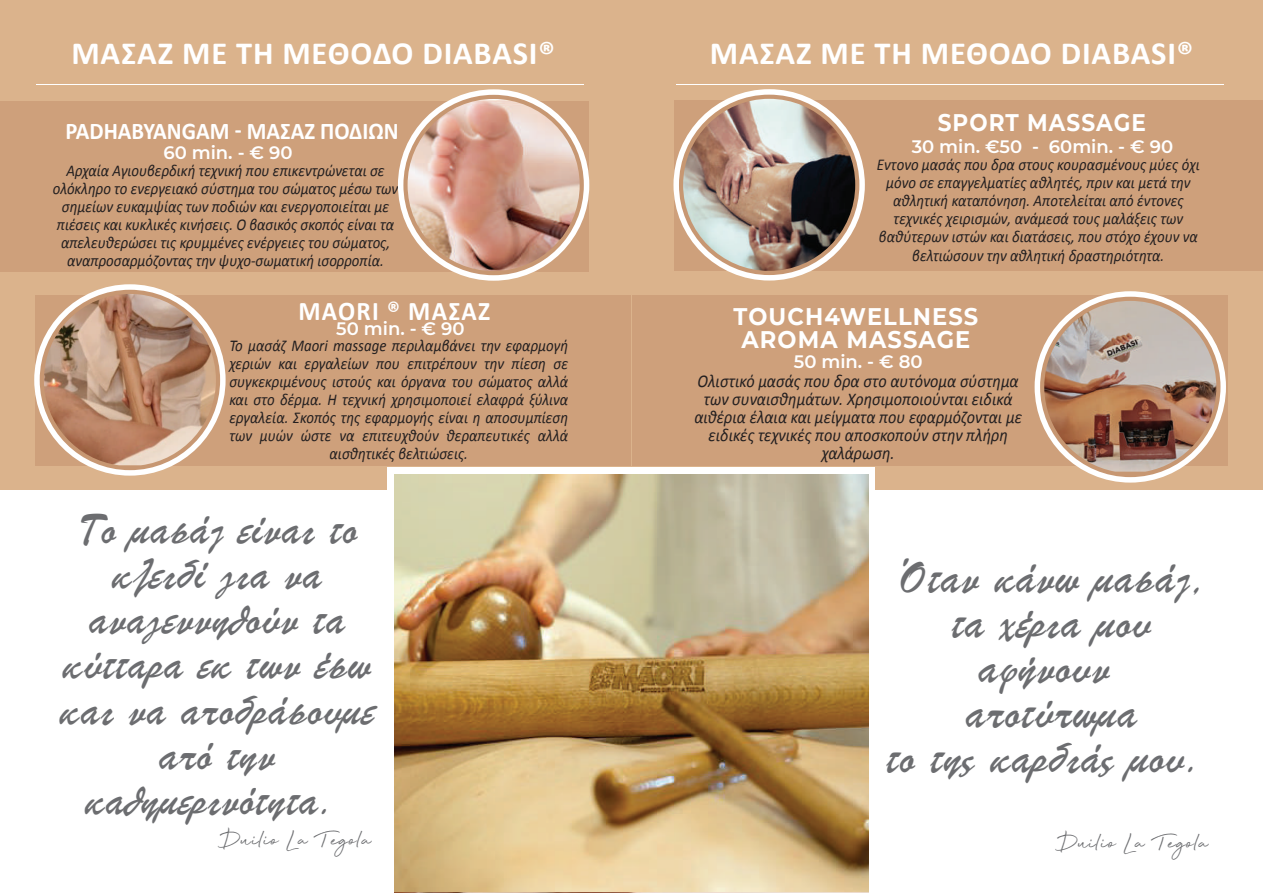
<style>
.page{position:relative;width:1263px;height:893px;background:#fff}
.page>*{position:absolute;margin:0;border:0;box-sizing:border-box;transform-origin:0 0}
.t1{font:48px/45px "Brush Script";letter-spacing:.025em;color:#6c6d70;text-align:center}
.t2{font:46.5px/45px "Brush Script";letter-spacing:.025em;color:#6c6d70;text-align:center}
.t3{font:700 32.4px "Calibri";letter-spacing:.025em;color:#fff}
.t4{font:27px "Beyond Infinity";letter-spacing:.025em;color:#6c6d70}
.t5{font:700 27px "Calibri";letter-spacing:.05em;color:#fff;scale:.94 1}
.t6{font:700 24px/22.5px "Montserrat";letter-spacing:.05em;color:#fff;text-align:center;scale:.94 1}
.t7{font:700 24px "Calibri";color:#fff;scale:.94 1}
.t8{font:700 24px "Montserrat";letter-spacing:.05em;color:#fff;scale:.9 1}
.t9{font:italic 18px/18px "Calibri";color:#231f20;text-align:center;scale:.9 1}
.t10{font:600 18px "Montserrat";color:#fff}
.t11{font:italic 16.5px/18px "Calibri";color:#231f20;text-align:center;scale:.9 1}
</style>
<div class="page">
<div style="left:0;top:0;width:1263px;height:489px;background:#dbb38c"></div>
<div style="left:632px;top:295px;width:596px;height:171px;background:#cea07b"></div>
<svg style="left:1034px;top:291px;width:192px;height:192px;fill:#fff"></svg>
<img style="left:1044px;top:301px;width:172px;height:171px">
<div style="left:674px;top:100px;width:589px;height:171px;background:#cea07b"></div>
<svg style="left:673px;top:89px;width:192px;height:192px;background:#f9f4f1"></svg>
<div style="left:679px;top:95px;width:180px;height:180px;background:#c79772;border-radius:50%"></div>
<img style="left:683px;top:99px;width:172px;height:172px;border-radius:86px">
<div style="left:35px;top:295px;width:596px;height:171px;background:#cea07b"></div>
<svg style="left:34px;top:284px;width:192px;height:192px;background:#edddd1"></svg>
<img style="left:44px;top:294px;width:172px;height:171px">
<div style="left:0;top:101px;width:589px;height:170px;background:#cea07b"></div>
<div style="left:398px;top:89px;width:191px;height:192px;background:#fff;border-radius:50%"></div>
<svg style="left:403px;top:95px;width:181px;height:180px;background:#ca9d7b"></svg>
<img style="left:408px;top:99px;width:172px;height:172px;border-radius:86px">
<div style="left:388px;top:468px;width:487px;height:425px;background:#fff"></div>
<img style="left:394px;top:474px;width:475px;height:417px">
<hr style="left:36px;top:84px;width:547px;height:1px;background:#fff">
<hr style="left:676px;top:84px;width:547px;height:1px;background:#fff">
<h3 class="t3" style="left:71px;top:34px;width:485px">ΜΑΣΑΖ ΜΕ ΤΗ ΜΕΘΟΔΟ DIABASI®</h3>
<h3 class="t3" style="left:710px;top:34px;width:485px">ΜΑΣΑΖ ΜΕ ΤΗ ΜΕΘΟΔΟ DIABASI®</h3>
<h3 class="t7" style="left:65px;top:116px;width:356px">PADHABYANGAM - MΑΣΑΖ ΠΟΔΙΩΝ</h3>
<p class="t10" style="left:163px;top:140px;width:131px">60 min. - € 90</p>
<p class="t11" style="left:53px;top:161px;width:385px">Αρχαία Αγιουβερδική τεχνική που επικεντρώνεται σε ολόκληρο το ενεργειακό σύστημα του σώματος μέσω των σημείων ευκαμψίας των ποδιών και ενεργοποιείται με πιέσεις και κυκλικές κινήσεις. Ο βασικός σκοπός είναι τα απελευθερώσει τις κρυμμένες ενέργειες του σώματος, αναπροσαρμόζοντας την ψυχο-σωματική ισορροπία.</p>
<h3 class="t5" style="left:298px;top:294px;width:206px">MAORI ® ΜΑΣΑΖ</h3>
<p class="t10" style="left:336px;top:316px;width:130px">50 min. - € 90</p>
<p class="t11" style="left:229px;top:336px;width:378px">Το μασάζ Maori massage περιλαμβάνει την εφαρμογή χεριών και εργαλείων που επιτρέπουν την πίεση σε συγκεκριμένους ιστούς και όργανα του σώματος αλλά και στο δέρμα. Η τεχνική χρησιμοποιεί ελαφρά ξύλινα εργαλεία. Σκοπός της εφαρμογής είναι η αποσυμπίεση των μυών ώστε να επιτευχθούν θεραπευτικές αλλά αισθητικές βελτιώσεις.</p>
<h2 class="t2" style="left:60px;top:506px;width:316px">Το μασάζ είναι το κλειδί για να ανaγεννηθούν τα κύτταρα εκ των έσω και να αποδράσουμε από την καθημερινότητα.</h2>
<h3 class="t4" style="left:218px;top:826px;width:154px">Duilio La Tegola</h3>
<h3 class="t8" style="left:938px;top:105px;width:233px">SPORT MASSAGE</h3>
<p class="t10" style="left:912px;top:134px;width:263px">30 min. €50 - 60min. - € 90</p>
<p class="t11" style="left:877px;top:155px;width:360px">Εντονο μασάς που δρα στους κουρασμένους μύες όχι μόνο σε επαγγελματίες αθλητές, πριν και μετά την αθλητική καταπόνηση. Αποτελείται από έντονες τεχνικές χειρισμών, ανάμεσά τους μαλάξεις των βαθύτερων ιστών και διατάσεις, που στόχο έχουν να βελτιώσουν την αθλητική δραστηριότητα.</p>
<h3 class="t6" style="left:734px;top:304px;width:262px">TOUCH4WELLNESS<br>AROMA MASSAGE</h3>
<p class="t10" style="left:794px;top:349px;width:130px">50 min. - € 80</p>
<p class="t9" style="left:694px;top:371px;width:366px">Ολιστικό μασάς που δρα στο αυτόνομα σύστημα των συναισθημάτων. Χρησιμοποιούνται ειδικά αιθέρια έλαια και μείγματα που εφαρμόζονται με ειδικές τεχνικές που αποσκοπούν στην πλήρη χαλάρωση.</p>
<h1 class="t1" style="left:886px;top:555px;width:322px">Όταν κάνω μασάζ, τα χέρια μου αφήνουν<br>αποτύπωμα<br>το της καρδιάς μου.</h1>
<h3 class="t4" style="left:1055px;top:829px;width:154px">Duilio La Tegola</h3>
</div>
